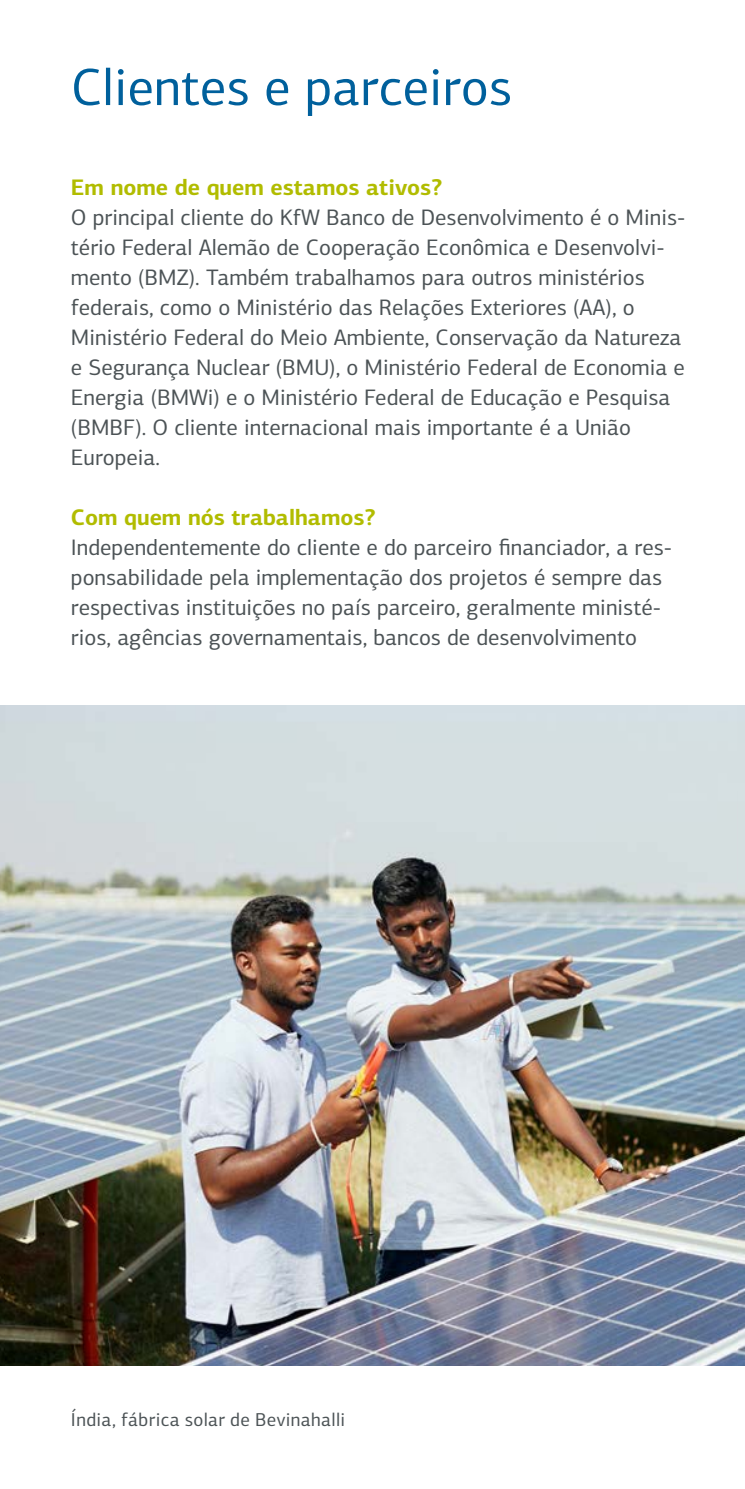
<style>
.page{position:relative;width:745px;height:1489px;background:#fff}
.page>*{position:absolute;margin:0;border:0;box-sizing:border-box;transform-origin:0 0}
.Headline_21_24_Regul{font:52.5px "KFW Centro Sans";color:#00609c}
.Fließtext_9_12_mAn4{font:22.5px/30px "KFW Centro Sans";color:#4c5356}
.Fließtext_ZwÜ_9_12_B{font:700 22.5px "KFW Centro Sans";color:#b1bc00}
.Marginaltext_7_5_9_P{font:18.75px "KFW Centro Sans";letter-spacing:.02em;color:#4c5356}
</style>
<div class="page">
<img style="left:0;top:705px;width:737px;height:660px">
<h2 class="Headline_21_24_Regul" style="left:71px;top:50px;width:442px">Clientes e parceiros</h2>
<h3 class="Fließtext_ZwÜ_9_12_B" style="left:71px;top:173px;width:373px">Em nome de quem estamos ativos?</h3>
<p class="Fließtext_9_12_mAn4" style="left:71px;top:202px;width:615px">O principal cliente do KfW Banco de Desenvolvimento é o Minis&shy;tério Federal Alemão de Cooperação Econômica e Desenvolvi&shy;mento (BMZ). Também trabalhamos para outros ministérios federais, como o Ministério das Relações Exteriores (AA), o Ministério Federal do Meio Ambiente, Conservação da Natureza e Segurança Nuclear (BMU), o Ministério Federal de Economia e Energia (BMWi) e o Ministério Federal de Educação e Pesquisa (BMBF). O cliente internacional mais importante é a União Europeia.</p>
<h3 class="Fließtext_ZwÜ_9_12_B" style="left:71px;top:503px;width:306px">Com quem nós trabalhamos?</h3>
<p class="Fließtext_9_12_mAn4" style="left:71px;top:532px;width:602px">Independentemente do cliente e do parceiro financiador, a res&shy;ponsabilidade pela implementação dos projetos é sempre das respectivas instituições no país parceiro, geralmente ministé&shy;rios, agências governamentais, bancos de desenvolvimento</p>
<p class="Marginaltext_7_5_9_P" style="left:71px;top:1405px;width:276px">Índia, fábrica solar de Bevinahalli</p>
</div>
